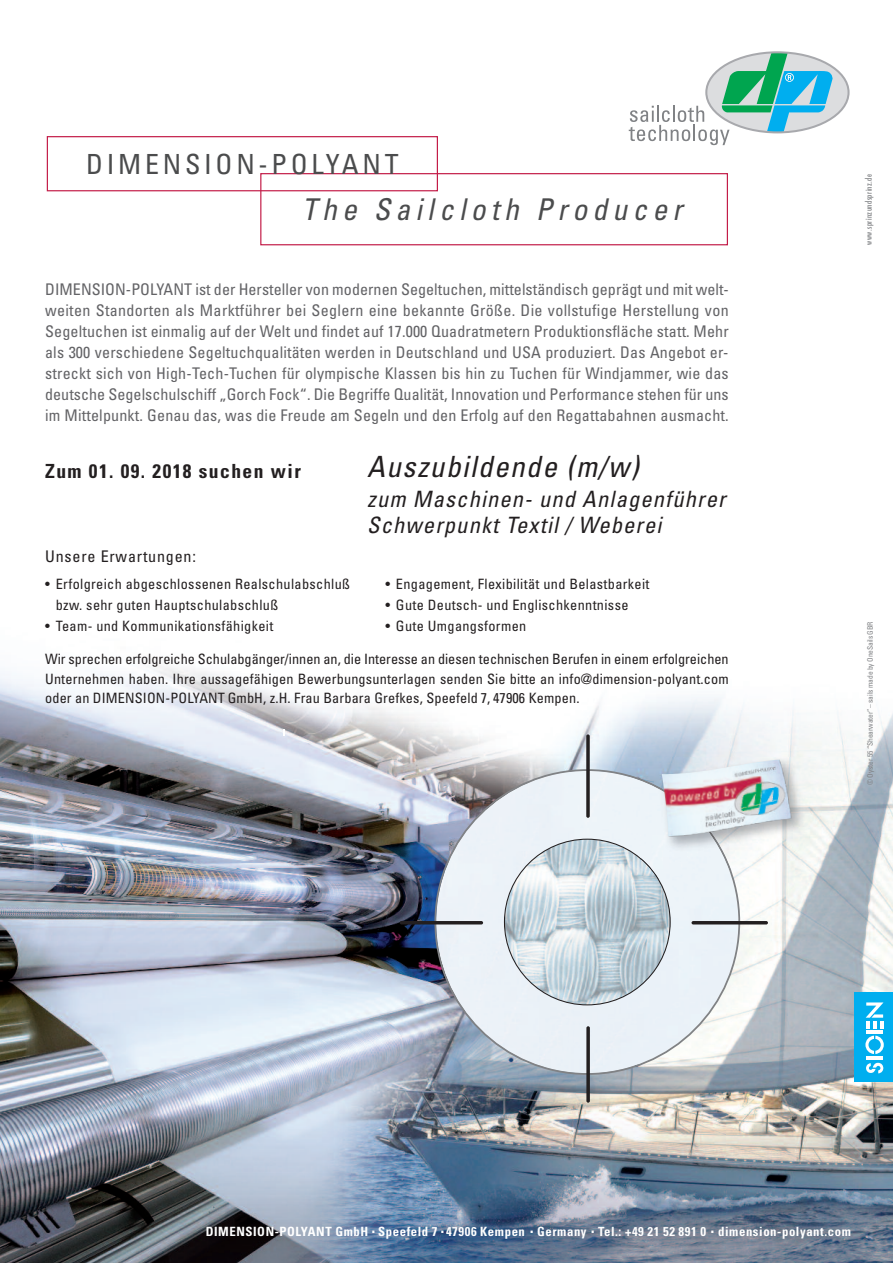
<style>
.page{position:relative;width:893px;height:1263px;background:#fff}
.page>*{position:absolute;margin:0;border:0;box-sizing:border-box;transform-origin:0 0}
.t1{font:italic condensed 30px "Univers";letter-spacing:.175em;color:#4b4c4d}
.t2{font:italic condensed 29.25px "Univers";letter-spacing:.05em;color:#231f20}
.t3{font:condensed 27.75px "Univers";letter-spacing:.135em;color:#4b4c4d}
.t4{font:italic condensed 22.5px/25.5px "Univers";letter-spacing:.05em;color:#231f20}
.t5{font:700 condensed 19.5px "Univers";letter-spacing:.075em;color:#231f20}
.t6{font:condensed 16.05px/21px "Univers";letter-spacing:.01em;color:#636366;text-align:justify}
.t7{font:condensed 16.05px "Univers";letter-spacing:.05em;color:#231f20}
.t8{font:condensed 14.25px/19.5px "Univers";letter-spacing:.025em;color:#231f20;text-align:justify}
.t9{font:700 condensed 12.75px "Univers";letter-spacing:.045em;color:#fff}
.t10{font:condensed 8.25px "Futura";letter-spacing:.055em;color:#808285}
.t11{font:condensed 7.5px "Univers";letter-spacing:-.015em;color:#808285}
</style>
<div class="page">
<img style="left:0;top:664px;width:893px;height:599px">
<div style="left:855px;top:992px;width:38px;height:90px;background:#00aeef"></div>
<svg style="left:866px;top:1063px;width:17px;height:10px"></svg>
<svg style="left:865px;top:1036px;width:19px;height:18px"></svg>
<hr style="left:866px;top:1056px;width:17px;height:4px;background:#fff">
<hr style="left:866px;top:1030px;width:17px;height:3px;background:#fff">
<svg style="left:866px;top:1002px;width:17px;height:27px"></svg>
<svg style="left:434px;top:769px;width:306px;height:306px;background:#d7dde4"></svg>
<svg style="left:504px;top:839px;width:167px;height:166px;background:#c8d5dc"></svg>
<hr style="left:400px;top:921px;width:83px;height:3px;background:#231f20;border-radius:2px">
<svg style="left:586px;top:734px;width:4px;height:84px"></svg>
<svg style="left:586px;top:1026px;width:4px;height:77px"></svg>
<hr style="left:691px;top:921px;width:77px;height:3px;background:#231f20;border-radius:2px">
<img style="left:625px;top:723px;width:216px;height:146px">
<img style="left:629px;top:775px;width:102px;height:94px">
<img style="left:629px;top:777px;width:100px;height:102px">
<img style="left:658px;top:858px;width:1px;height:21px">
<img style="left:640px;top:858px;width:18px;height:21px">
<img style="left:641px;top:859px;width:17px;height:22px">
<img style="left:662px;top:759px;width:127px;height:43px">
<div style="left:706px;top:52px;width:142px;height:80px;background:#dcdddf;border-radius:50%"></div>
<svg style="left:629px;top:53px;width:204px;height:92px"></svg>
<div style="left:705px;top:51px;width:145px;height:82px;border:2px solid #a8a9ad;border-radius:50%"></div>
<div style="left:260px;top:173px;width:468px;height:72px;border:1px solid #c31c48"></div>
<div style="left:47px;top:136px;width:391px;height:55px;border:1px solid #c31c48"></div>
<h3 class="t3" style="left:86px;top:154px;width:314px">DIMENSION-POLYANT</h3>
<h1 class="t1" style="left:302px;top:198px;width:382px">The Sailcloth Producer</h1>
<p class="t6" style="left:45px;top:280px;width:685px">DIMENSION-POLYANT ist der Hersteller von modernen Segeltuchen, mittelständisch geprägt und mit welt&shy;weiten Standorten als Marktführer bei Seglern eine bekannte Größe. Die vollstufige Herstellung von Segeltuchen ist einmalig auf der Welt und findet auf 17.000 Quadratmetern Produktionsfläche statt. Mehr als 300 verschiedene Segeltuchqualitäten werden in Deutschland und USA produziert. Das Angebot er&shy;streckt sich von High-Tech-Tuchen für olympische Klassen bis hin zu Tuchen für Windjammer, wie das deutsche Segelschulschiff „Gorch Fock“. Die Begriffe Qualität, Innovation und Performance stehen für uns im Mittelpunkt. Genau das, was die Freude am Segeln und den Erfolg auf den Regattabahnen ausmacht.</p>
<p class="t5" style="left:45px;top:464px;width:257px">Zum 01. 09. 2018 suchen wir</p>
<h2 class="t2" style="left:367px;top:456px;width:273px">Auszubildende (m/w)</h2>
<h3 class="t4" style="left:367px;top:488px;width:360px">zum Maschinen- und Anlagenführer<br>Schwerpunkt Textil / Weberei</h3>
<p class="t7" style="left:45px;top:551px;width:152px">Unsere Erwartungen:</p>
<p class="t8" style="left:45px;top:576px;width:306px">• Erfolgreich abgeschlossenen Realschulabschluß</p>
<p class="t8" style="left:385px;top:576px;width:266px">• Engagement, Flexibilität und Belastbarkeit</p>
<p class="t8" style="left:56px;top:597px;width:224px">bzw. sehr guten Hauptschulabschluß</p>
<p class="t8" style="left:385px;top:597px;width:245px">• Gute Deutsch- und Englischkenntnisse</p>
<p class="t8" style="left:45px;top:618px;width:230px">• Team- und Kommunikationsfähigkeit</p>
<p class="t8" style="left:385px;top:618px;width:142px">• Gute Umgangsformen</p>
<p class="t8" style="left:45px;top:651px;width:685px">Wir sprechen erfolgreiche Schulabgänger/innen an, die Interesse an diesen technischen Berufen in einem erfolgreichen Unternehmen haben. Ihre aussagefähigen Bewerbungsunterlagen senden Sie bitte an info@dimension-polyant.com oder an DIMENSION-POLYANT GmbH, z.H. Frau Barbara Grefkes, Speefeld 7, 47906 Kempen.</p>
<p class="t10" style="left:865px;top:244px;width:72px;rotate:-90deg">www.sprinzundsprinz.de</p>
<p class="t11" style="left:867px;top:785px;width:165px;rotate:-90deg">© Oyster 55 “Shearwater”– sails made by OneSails GBR</p>
<p class="t9" style="left:206px;top:1226px;width:647px">DIMENSION-POLYANT GmbH <sup>.</sup> Speefeld 7 <sup>.</sup>47906 Kempen <sup>.</sup> Germany <sup>.</sup> Tel.: +49 21 52 891 0 <sup>.</sup> dimension-polyant.com</p>
</div>
